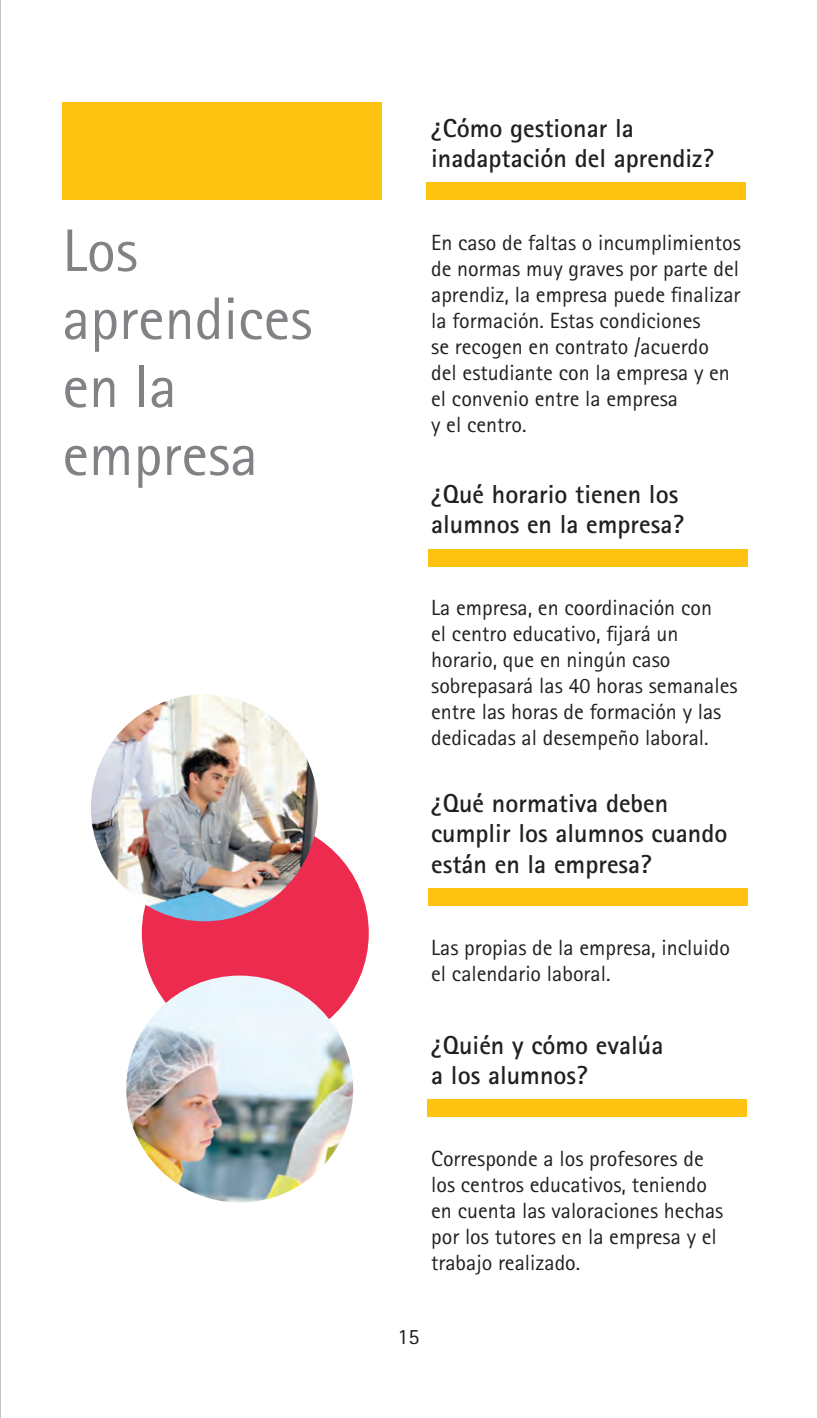
<style>
.page{position:relative;width:817px;height:1418px;background:#fff}
.page>*{position:absolute;margin:0;border:0;box-sizing:border-box;transform-origin:0 0}
.t1{font:60px/68px "Rotis Sans Serif";color:#808285}
.t2{font:700 26px/30px "Rotis Sans Serif";color:#231f20}
.t3{font:22px/26px "Rotis Sans Serif";color:#231f20}
</style>
<div class="page">
<hr style="left:0;top:0;width:1px;height:1417px;background:#848689">
<div style="left:142px;top:819px;width:227px;height:227px;background:#ed2b4e;border-radius:50%"></div>
<div style="left:428px;top:549px;width:319px;height:17px;background:#fec210"></div>
<div style="left:427px;top:183px;width:318px;height:17px;background:#fec210"></div>
<div style="left:62px;top:102px;width:319px;height:98px;background:#fec210"></div>
<img style="left:91px;top:694px;width:227px;height:227px;border-radius:113px">
<div style="left:428px;top:888px;width:319px;height:17px;background:#fec210"></div>
<div style="left:427px;top:1099px;width:319px;height:17px;background:#fec210"></div>
<img style="left:126px;top:975px;width:227px;height:227px;border-radius:113px">
<h1 class="t1" style="left:62px;top:216px;width:251px">Los aprendices en la empresa</h1>
<p class="t2" style="left:431px;top:113px;width:284px">¿Cómo gestionar la inadaptación del aprendiz?</p>
<p class="t3" style="left:431px;top:229px;width:311px">En caso de faltas o incumplimientos de normas muy graves por parte del aprendiz, la empresa puede finalizar la formación. Estas condiciones<br>se recogen en contrato /acuerdo<br>del estudiante con la empresa y en el convenio entre la empresa<br>y el centro.</p>
<p class="t2" style="left:431px;top:478px;width:254px">¿Qué horario tienen los alumnos en la empresa?</p>
<p class="t3" style="left:431px;top:594px;width:308px">La empresa, en coordinación con<br>el centro educativo, fijará un horario, que en ningún caso sobrepasará las 40 horas semanales entre las horas de formación y las dedicadas al desempeño laboral.</p>
<p class="t2" style="left:431px;top:788px;width:298px">¿Qué normativa deben cumplir los alumnos cuando están en la empresa?</p>
<p class="t3" style="left:431px;top:934px;width:300px">Las propias de la empresa, incluido el calendario laboral.</p>
<p class="t2" style="left:431px;top:1029px;width:234px">¿Quién y cómo evalúa a los alumnos?</p>
<p class="t3" style="left:431px;top:1145px;width:294px">Corresponde a los profesores de los centros educativos, teniendo en cuenta las valoraciones hechas por los tutores en la empresa y el trabajo realizado.</p>
<p class="t3" style="left:397px;top:1323px;width:23px">15</p>
</div>
